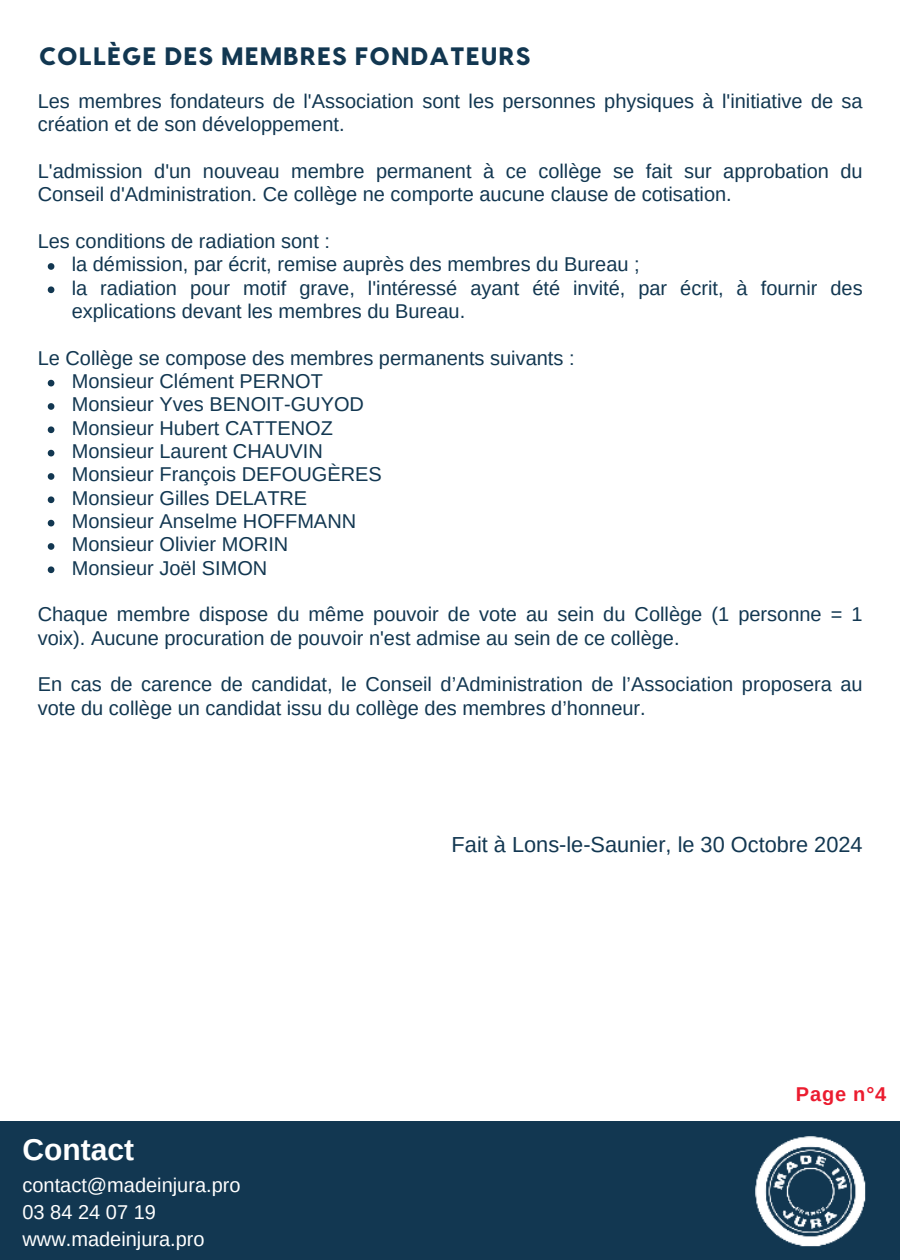
<style>
.page{position:relative;width:900px;height:1260px;background:#fff}
.page>*{position:absolute;margin:0;border:0;box-sizing:border-box;transform-origin:0 0}
.t1{font:700 30px "Arimo";color:#fff}
.t2{font:800 25.25px "Visby CF";letter-spacing:.04em;color:#123751}
.t3{font:21.75px "Arimo";color:#123751}
.t4{font:20px/23.2px "Arimo";color:#123751}
.t5{font:20px/26.8px "Arimo";color:#fff}
.t6{font:700 20px "Arimo";color:#eb1c2f}
</style>
<div class="page">
<svg style="left:48px;top:263px;width:6px;height:7px"></svg>
<svg style="left:48px;top:286px;width:6px;height:7px"></svg>
<svg style="left:48px;top:380px;width:6px;height:6px"></svg>
<svg style="left:48px;top:403px;width:6px;height:7px"></svg>
<svg style="left:48px;top:426px;width:6px;height:7px"></svg>
<svg style="left:48px;top:450px;width:6px;height:6px"></svg>
<svg style="left:48px;top:473px;width:6px;height:7px"></svg>
<svg style="left:48px;top:496px;width:6px;height:7px"></svg>
<svg style="left:48px;top:520px;width:6px;height:6px"></svg>
<svg style="left:48px;top:543px;width:6px;height:7px"></svg>
<svg style="left:48px;top:566px;width:6px;height:7px"></svg>
<div style="left:0;top:1121px;width:900px;height:139px;background:#123751"></div>
<img style="left:755px;top:1136px;width:111px;height:111px">
<p class="t2" style="left:39px;top:41px;width:493px">COLLÈGE DES MEMBRES FONDATEURS</p>
<p class="t4" style="left:38px;top:90px;width:826px">Les membres fondateurs de l'Association sont les personnes physiques à l'initiative de sa création et de son développement.</p>
<p class="t4" style="left:38px;top:160px;width:826px">L'admission d'un nouveau membre permanent à ce collège se fait sur approbation du<br>Conseil d'Administration. Ce collège ne comporte aucune clause de cotisation.</p>
<p class="t4" style="left:72px;top:230px;width:792px;text-indent:-34px">Les conditions de radiation sont :<br>la démission, par écrit, remise auprès des membres du Bureau ;<br>la radiation pour motif grave, l'intéressé ayant été invité, par écrit, à fournir des explications devant les membres du Bureau.</p>
<p class="t4" style="left:72px;top:346px;width:504px;text-indent:-34px">Le Collège se compose des membres permanents suivants :<br>Monsieur Clément PERNOT<br>Monsieur Yves BENOIT-GUYOD<br>Monsieur Hubert CATTENOZ<br>Monsieur Laurent CHAUVIN<br>Monsieur François DEFOUGÈRES<br>Monsieur Gilles DELATRE<br>Monsieur Anselme HOFFMANN<br>Monsieur Olivier MORIN<br>Monsieur Joël SIMON</p>
<p class="t4" style="left:38px;top:603px;width:826px">Chaque membre dispose du même pouvoir de vote au sein du Collège (1 personne = 1 voix). Aucune procuration de pouvoir n'est admise au sein de ce collège.</p>
<p class="t4" style="left:38px;top:673px;width:826px">En cas de carence de candidat, le Conseil d’Administration de l’Association proposera au vote du collège un candidat issu du collège des membres d’honneur.</p>
<p class="t3" style="left:452px;top:830px;width:413px">Fait à Lons-le-Saunier, le 30 Octobre 2024</p>
<h1 class="t1" style="left:22px;top:1129px;width:113px">Contact</h1>
<p class="t5" style="left:22px;top:1172px;width:220px">contact@madeinjura.pro<br>03 84 24 07 19 www.madeinjura.pro</p>
<p class="t6" style="left:796px;top:1081px;width:92px">Page n°4</p>
</div>
